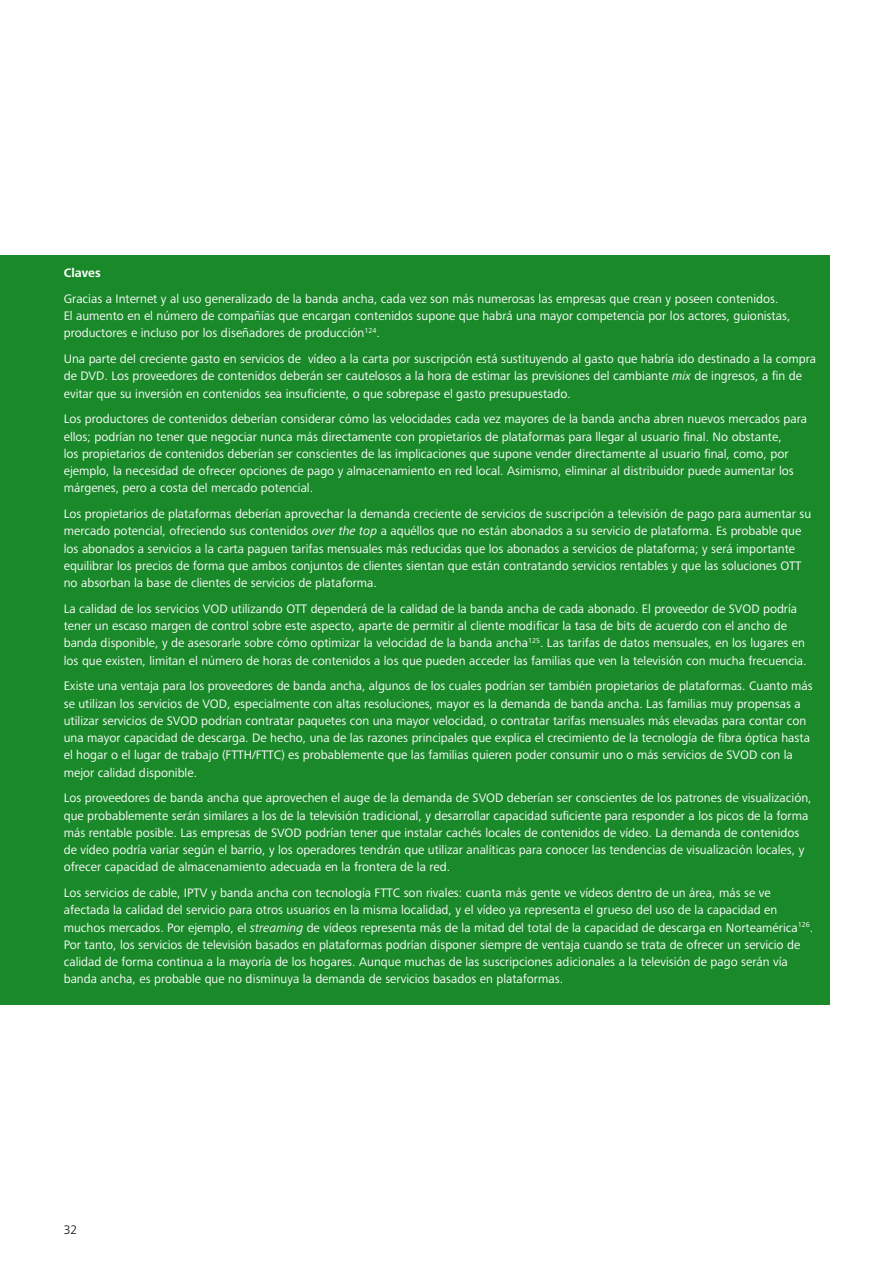
<style>
.page{position:relative;width:893px;height:1263px;background:#fff}
.page>*{position:absolute;margin:0;border:0;box-sizing:border-box;transform-origin:0 0}
.t1{font:12.75px/17.2px "Frutiger Next Pro";color:#fff}
.t2{font:700 12.75px "Frutiger Next Pro";color:#fff}
.t3{font:300 12.75px "Frutiger Next Pro";color:#000}
.s1{font-style:italic}
</style>
<div class="page">
<div style="left:0;top:255px;width:829px;height:749px;background:#198929"></div>
<p class="t2" style="left:64px;top:266px;width:38px">Claves</p>
<p class="t1" style="left:64px;top:290px;width:728px">Gracias a Internet y al uso generalizado de la banda ancha, cada vez son más numerosas las empresas que crean y poseen contenidos.<br>El aumento en el número de compañías que encargan contenidos supone que habrá una mayor competencia por los actores, guionistas, productores e incluso por los diseñadores de producción<sup>124</sup>.</p>
<p class="t1" style="left:64px;top:350px;width:754px">Una parte del creciente gasto en servicios de vídeo a la carta por suscripción está sustituyendo al gasto que habría ido destinado a la compra de DVD. Los proveedores de contenidos deberán ser cautelosos a la hora de estimar las previsiones del cambiante <span class="s1">mix</span> de ingresos, a fin de evitar que su inversión en contenidos sea insuficiente, o que sobrepase el gasto presupuestado.</p>
<p class="t1" style="left:64px;top:410px;width:745px">Los productores de contenidos deberían considerar cómo las velocidades cada vez mayores de la banda ancha abren nuevos mercados para ellos; podrían no tener que negociar nunca más directamente con propietarios de plataformas para llegar al usuario final. No obstante,<br>los propietarios de contenidos deberían ser conscientes de las implicaciones que supone vender directamente al usuario final, como, por ejemplo, la necesidad de ofrecer opciones de pago y almacenamiento en red local. Asimismo, eliminar al distribuidor puede aumentar los márgenes, pero a costa del mercado potencial.</p>
<p class="t1" style="left:64px;top:505px;width:749px">Los propietarios de plataformas deberían aprovechar la demanda creciente de servicios de suscripción a televisión de pago para aumentar su mercado potencial, ofreciendo sus contenidos <span class="s1">over the top</span> a aquéllos que no están abonados a su servicio de plataforma. Es probable que los abonados a servicios a la carta paguen tarifas mensuales más reducidas que los abonados a servicios de plataforma; y será importante equilibrar los precios de forma que ambos conjuntos de clientes sientan que están contratando servicios rentables y que las soluciones OTT no absorban la base de clientes de servicios de plataforma.</p>
<p class="t1" style="left:64px;top:600px;width:744px">La calidad de los servicios VOD utilizando OTT dependerá de la calidad de la banda ancha de cada abonado. El proveedor de SVOD podría tener un escaso margen de control sobre este aspecto, aparte de permitir al cliente modificar la tasa de bits de acuerdo con el ancho de banda disponible, y de asesorarle sobre cómo optimizar la velocidad de la banda ancha<sup>125</sup>. Las tarifas de datos mensuales, en los lugares en los que existen, limitan el número de horas de contenidos a los que pueden acceder las familias que ven la televisión con mucha frecuencia.</p>
<p class="t1" style="left:64px;top:677px;width:750px">Existe una ventaja para los proveedores de banda ancha, algunos de los cuales podrían ser también propietarios de plataformas. Cuanto más se utilizan los servicios de VOD, especialmente con altas resoluciones, mayor es la demanda de banda ancha. Las familias muy propensas a utilizar servicios de SVOD podrían contratar paquetes con una mayor velocidad, o contratar tarifas mensuales más elevadas para contar con una mayor capacidad de descarga. De hecho, una de las razones principales que explica el crecimiento de la tecnología de fibra óptica hasta el hogar o el lugar de trabajo (FTTH/FTTC) es probablemente que las familias quieren poder consumir uno o más servicios de SVOD con la mejor calidad disponible.</p>
<p class="t1" style="left:64px;top:789px;width:749px">Los proveedores de banda ancha que aprovechen el auge de la demanda de SVOD deberían ser conscientes de los patrones de visualización, que probablemente serán similares a los de la televisión tradicional, y desarrollar capacidad suficiente para responder a los picos de la forma más rentable posible. Las empresas de SVOD podrían tener que instalar cachés locales de contenidos de vídeo. La demanda de contenidos de vídeo podría variar según el barrio, y los operadores tendrán que utilizar analíticas para conocer las tendencias de visualización locales, y ofrecer capacidad de almacenamiento adecuada en la frontera de la red.</p>
<p class="t1" style="left:64px;top:884px;width:751px">Los servicios de cable, IPTV y banda ancha con tecnología FTTC son rivales: cuanta más gente ve vídeos dentro de un área, más se ve afectada la calidad del servicio para otros usuarios en la misma localidad, y el vídeo ya representa el grueso del uso de la capacidad en muchos mercados. Por ejemplo, el <span class="s1">streaming</span> de vídeos representa más de la mitad del total de la capacidad de descarga en Norteamérica<sup>126</sup>.<br>Por tanto, los servicios de televisión basados en plataformas podrían disponer siempre de ventaja cuando se trata de ofrecer un servicio de calidad de forma continua a la mayoría de los hogares. Aunque muchas de las suscripciones adicionales a la televisión de pago serán vía banda ancha, es probable que no disminuya la demanda de servicios basados en plataformas.</p>
<p class="t3" style="left:64px;top:1222px;width:15px">32</p>
</div>
